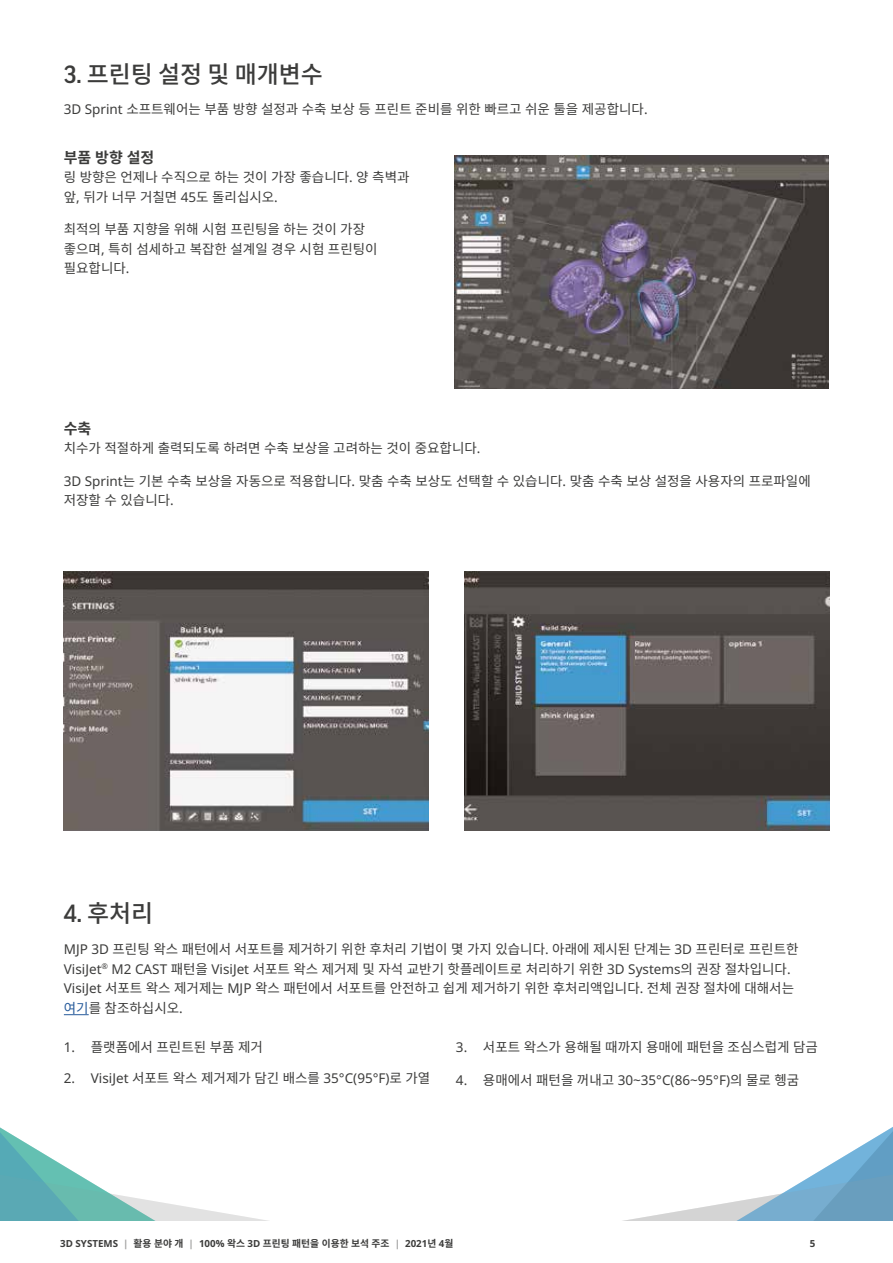
<style>
.page{position:relative;width:893px;height:1263px;background:#fff}
.page>*{position:absolute;margin:0;border:0;box-sizing:border-box;transform-origin:0 0}
.t1{font:500 24px "Noto Sans CJ Kkr";color:#3c3c3b}
.t2{font:700 15px "Noto Sans CJ Kkr";color:#3c3c3b}
.t3{font:13.5px/19.5px "Noto Sans CJ Kkr";color:#3c3c3b}
.t4{font:13.5px "Noto Sans";color:#3c3c3b}
.t5{font:700 9.75px "Noto Sans CJ Kkr";color:#3c3c3b}
.t6{font:700 9.75px "Noto Sans";color:#3c3c3b}
.s1{font-family:"Good Pro"}
.s2{font-family:"Noto Sans"}
.s3{color:#275b9b}
.s4{font-family:"Noto Sans CJ Kkr"}
.s5{font-family:"Noto Sans";color:#9d9d9c}
</style>
<div class="page">
<svg style="left:628px;top:1127px;width:265px;height:93px"></svg>
<svg style="left:0;top:1127px;width:263px;height:93px"></svg>
<img style="left:63px;top:571px;width:365px;height:260px">
<img style="left:464px;top:571px;width:365px;height:260px">
<svg style="left:64px;top:1014px;width:25px;height:1px"></svg>
<img style="left:455px;top:155px;width:374px;height:233px">
<h1 class="t1" style="left:64px;top:61px;width:261px"><span class="s1">3.</span> 프린팅 설정 및 매개변수</h1>
<p class="t3" style="left:64px;top:100px;width:585px"><span class="s2">3D Sprint</span> 소프트웨어는 부품 방향 설정과 수축 보상 등 프린트 준비를 위한 빠르고 쉬운 툴을 제공합니다<span class="s2">.</span></p>
<p class="t2" style="left:64px;top:149px;width:92px">부품 방향 설정</p>
<p class="t3" style="left:64px;top:168px;width:347px">링 방향은 언제나 수직으로 하는 것이 가장 좋습니다<span class="s2">.</span> 양 측벽과 앞<span class="s2">,</span> 뒤가 너무 거칠면 <span class="s2">45</span>도 돌리십시오<span class="s2">.</span></p>
<p class="t3" style="left:64px;top:220px;width:315px">최적의 부품 지향을 위해 시험 프린팅을 하는 것이 가장 좋으며<span class="s2">,</span> 특히 섬세하고 복잡한 설계일 경우 시험 프린팅이 필요합니다<span class="s2">.</span></p>
<p class="t2" style="left:64px;top:420px;width:29px">수축</p>
<p class="t3" style="left:64px;top:439px;width:418px">치수가 적절하게 출력되도록 하려면 수축 보상을 고려하는 것이 중요합니다<span class="s2">.</span></p>
<p class="t3" style="left:64px;top:471px;width:748px"><span class="s2">3D Sprint</span>는 기본 수축 보상을 자동으로 적용합니다<span class="s2">.</span> 맞춤 수축 보상도 선택할 수 있습니다<span class="s2">.</span> 맞춤 수축 보상 설정을 사용자의 프로파일에 저장할 수 있습니다<span class="s2">.</span></p>
<h1 class="t1" style="left:64px;top:899px;width:91px"><span class="s1">4.</span> 후처리</h1>
<p class="t3" style="left:64px;top:940px;width:736px"><span class="s2">MJP 3D</span> 프린팅 왁스 패턴에서 서포트를 제거하기 위한 후처리 기법이 몇 가지 있습니다<span class="s2">.</span> 아래에 제시된 단계는 <span class="s2">3D</span> 프린터로 프린트한 <span class="s2">VisiJet</span><sup>®</sup> <span class="s2">M2 CAST</span> 패턴을 <span class="s2">VisiJet</span> 서포트 왁스 제거제 및 자석 교반기 핫플레이트로 처리하기 위한 <span class="s2">3D Systems</span>의 권장 절차입니다<span class="s2">.<br>VisiJet</span> 서포트 왁스 제거제는 <span class="s2">MJP</span> 왁스 패턴에서 서포트를 안전하고 쉽게 제거하기 위한 후처리액입니다<span class="s2">.</span> 전체 권장 절차에 대해서는 <span class="s3">여기</span>를 참조하십시오<span class="s2">.</span></p>
<p class="t3" style="left:64px;top:1038px;width:200px"><span class="s2">1.</span> 플랫폼에서 프린트된 부품 제거</p>
<p class="t4" style="left:64px;top:1069px;width:368px">2. VisiJet <span class="s4">서포트 왁스 제거제가 담긴 배스를</span> 35°C(95°F)<span class="s4">로 가열</span></p>
<p class="t3" style="left:456px;top:1038px;width:364px"><span class="s2">3.</span> 서포트 왁스가 용해될 때까지 용매에 패턴을 조심스럽게 담금</p>
<p class="t4" style="left:456px;top:1070px;width:345px">4. <span class="s4">용매에서 패턴을 꺼내고</span> 30~35°C(86~95°F)<span class="s4">의 물로 헹굼</span></p>
<p class="t5" style="left:60px;top:1238px;width:395px"><span class="s2">3D SYSTEMS</span> <span class="s5">|</span> 활용 분야 개 <span class="s5">|</span> <span class="s2">100%</span> 왁스 <span class="s2">3D</span> 프린팅 패턴을 이용한 보석 주조 <span class="s5">|</span> <span class="s2">2021</span>년 <span class="s2">4</span>월</p>
<p class="t6" style="left:810px;top:1236px;width:7px">5</p>
</div>
